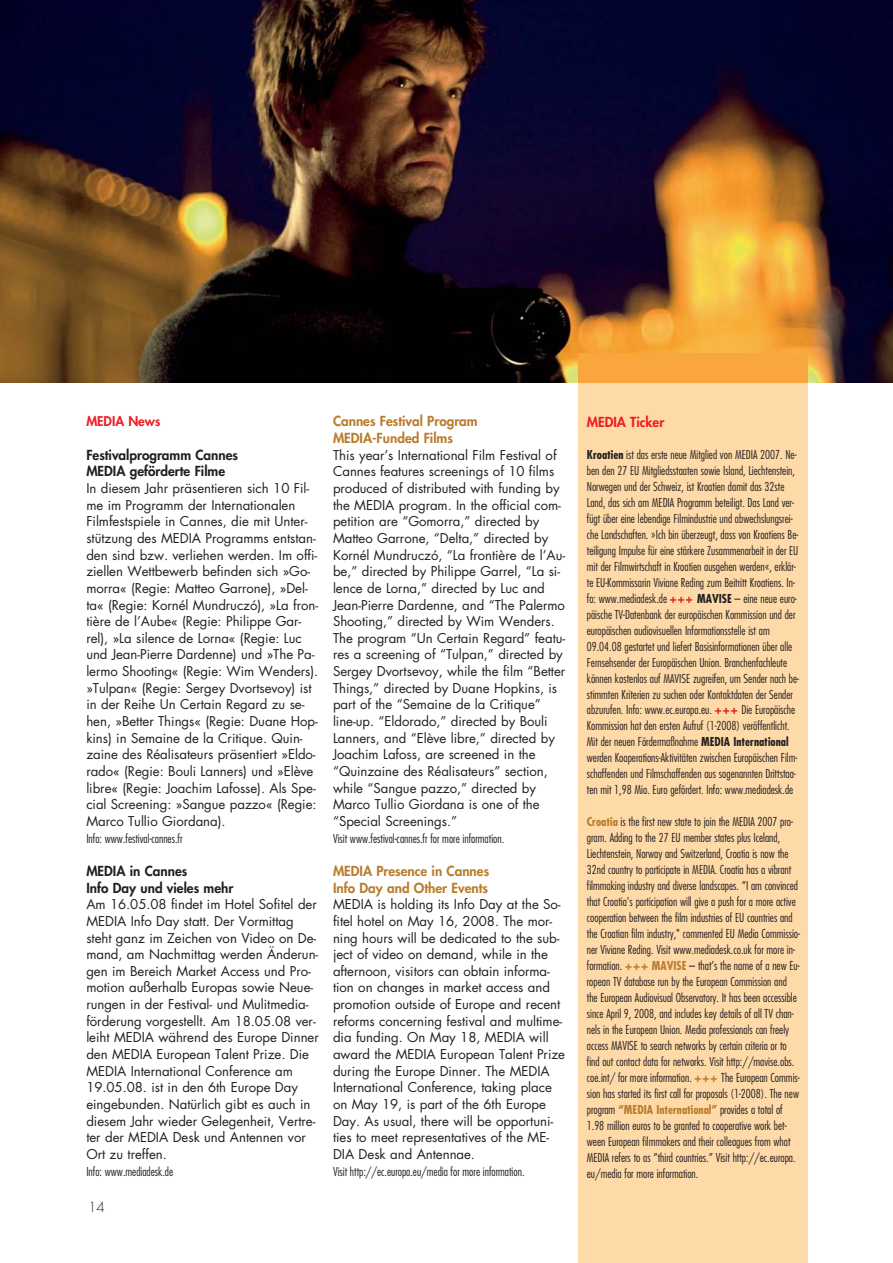
<style>
.page{position:relative;width:893px;height:1263px;background:#fff}
.page>*{position:absolute;margin:0;border:0;box-sizing:border-box;transform-origin:0 0}
.t1{font:800 13.5px/16.6px "Futura";color:#b97c2c}
.t2{font:800 13.5px/16.6px "Futura";color:#231f20}
.t3{font:800 13.5px "Futura";color:#ed1c24}
.t4{font:300 13.5px "Futura";color:#231f20}
.t5{font:13.2px/16.6px "Futura LT";letter-spacing:-.005em;color:#231f20}
.t6{font:800 13.05px "Futura";color:#ed1c24}
.t7{font:300 condensed 12px/15.9px "Futura";color:#231f20}
.s1{font-weight:700}
.s2{font-weight:800;font-stretch:normal;color:#e31f26}
.s3{font-weight:700;color:#b97c2c}
.s4{font-weight:800;font-stretch:normal;color:#b97c2c}
</style>
<div class="page">
<img style="left:0;top:0;width:892px;height:383px">
<div style="left:578px;top:362px;width:230px;height:901px;background:#ffdaa9"></div>
<div style="left:578px;top:353px;width:230px;height:30px;background:#faa63f"></div>
<p class="t6" style="left:86px;top:415px;width:75px">MEDIA News</p>
<p class="t2" style="left:86px;top:447px;width:153px">Festivalprogramm Cannes<br>MEDIA geförderte Filme</p>
<p class="t5" style="left:86px;top:481px;width:233px">In diesem Jahr präsentieren sich 10 Fil&shy;me im Programm der Internationalen Filmfestspiele in Cannes, die mit Unter&shy;stützung des MEDIA Programms entstan&shy;den sind bzw. verliehen werden. Im offi&shy;ziellen Wettbewerb befinden sich »Go&shy;morra« (Regie: Matteo Garrone), »Del&shy;ta« (Regie: Kornél Mundruczó), »La fron&shy;tière de l’Aube« (Regie: Philippe Gar&shy;rel), »La silence de Lorna« (Regie: Luc und Jean-Pierre Dardenne) und »The Pa&shy;lermo Shooting« (Regie: Wim Wenders). »Tulpan« (Regie: Sergey Dvortsevoy) ist in der Reihe Un Certain Regard zu se&shy;hen, »Better Things« (Regie: Duane Hop&shy;kins) in Semaine de la Critique. Quin&shy;zaine des Réalisateurs präsentiert »Eldo&shy;rado« (Regie: Bouli Lanners) und »Elève libre« (Regie: Joachim Lafosse). Als Spe&shy;cial Screening: »Sangue pazzo« (Regie:<br>Marco Tullio Giordana).</p>
<p class="t7" style="left:86px;top:831px;width:98px">Info: www.festival-cannes.fr</p>
<p class="t2" style="left:86px;top:864px;width:148px">MEDIA in Cannes<br>Info Day und vieles mehr</p>
<p class="t5" style="left:86px;top:897px;width:234px">Am 16.05.08 findet im Hotel Sofitel der MEDIA Info Day statt. Der Vormittag steht ganz im Zeichen von Video on De&shy;mand, am Nachmittag werden Änderun&shy;gen im Bereich Market Access und Pro&shy;motion außerhalb Europas sowie Neue&shy;rungen in der Festival- und Mulitmedia&shy;förderung vorgestellt. Am 18.05.08 ver&shy;leiht MEDIA während des Europe Dinner den MEDIA European Talent Prize. Die MEDIA International Conference am 19.05.08. ist in den 6th Europe Day eingebunden. Natürlich gibt es auch in diesem Jahr wieder Gelegenheit, Vertre&shy;ter der MEDIA Desk und Antennen vor Ort zu treffen.</p>
<p class="t7" style="left:86px;top:1164px;width:88px">Info: www.mediadesk.de</p>
<p class="t4" style="left:88px;top:1201px;width:18px">14</p>
<p class="t1" style="left:333px;top:414px;width:146px">Cannes Festival Program<br>MEDIA-Funded Films</p>
<p class="t5" style="left:333px;top:448px;width:234px">This year’s International Film Festival of Cannes features screenings of 10 films produced of distributed with funding by the MEDIA program. In the official com&shy;petition are “Gomorra,” directed by Matteo Garrone, “Delta,” directed by Kornél Mundruczó, “La frontière de l’Au&shy;be,” directed by Philippe Garrel, “La si&shy;lence de Lorna,” directed by Luc and Jean-Pierre Dardenne, and “The Palermo Shooting,” directed by Wim Wenders.<br>The program “Un Certain Regard” featu&shy;res a screening of “Tulpan,” directed by Sergey Dvortsevoy, while the film “Better Things,” directed by Duane Hopkins, is part of the “Semaine de la Critique” line-up. “Eldorado,” directed by Bouli Lanners, and “Elève libre,” directed by Joachim Lafoss, are screened in the “Quinzaine des Réalisateurs” section, while “Sangue pazzo,” directed by Marco Tullio Giordana is one of the “Special Screenings.”</p>
<p class="t7" style="left:333px;top:831px;width:173px">Visit www.festival-cannes.fr for more information.</p>
<p class="t1" style="left:333px;top:864px;width:158px">MEDIA Presence in Cannes<br>Info Day and Other Events</p>
<p class="t5" style="left:333px;top:897px;width:234px">MEDIA is holding its Info Day at the So&shy;fitel hotel on May 16, 2008. The mor&shy;ning hours will be dedicated to the sub&shy;ject of video on demand, while in the afternoon, visitors can obtain informa&shy;tion on changes in market access and promotion outside of Europe and recent reforms concerning festival and multime&shy;dia funding. On May 18, MEDIA will award the MEDIA European Talent Prize during the Europe Dinner. The MEDIA International Conference, taking place on May 19, is part of the 6th Europe Day. As usual, there will be opportuni&shy;ties to meet representatives of the ME-DIA Desk and Antennae.</p>
<p class="t7" style="left:333px;top:1164px;width:193px">Visit http://ec.europa.eu/media for more information.</p>
<p class="t3" style="left:587px;top:415px;width:79px">MEDIA Ticker</p>
<p class="t7" style="left:587px;top:447px;width:214px"><span class="s1">Kroatien</span> ist das erste neue Mitglied von MEDIA 2007. Ne&shy;ben den 27 EU Mitgliedsstaaten sowie Island, Liechtenstein, Norwegen und der Schweiz, ist Kroatien damit das 32ste Land, das sich am MEDIA Programm beteiligt. Das Land ver&shy;fügt über eine lebendige Filmindustrie und abwechslungsrei&shy;che Landschaften. »Ich bin überzeugt, dass von Kroatiens Be&shy;teiligung Impulse für eine stärkere Zusammenarbeit in der EU mit der Filmwirtschaft in Kroatien ausgehen werden«, erklär&shy;te EU-Kommissarin Viviane Reding zum Beitritt Kroatiens. In&shy;fo: www.mediadesk.de <span class="s2">+++</span> <span class="s1">MAVISE</span> – eine neue euro&shy;päische TV-Datenbank der europäischen Kommission und der europäischen audiovisuellen Informationsstelle ist am 09.04.08 gestartet und liefert Basisinformationen über alle Fernsehsender der Europäischen Union. Branchenfachleute können kostenlos auf MAVISE zugreifen, um Sender nach be&shy;stimmten Kriterien zu suchen oder Kontaktdaten der Sender abzurufen. Info: www.ec.europa.eu. <span class="s2">+++</span> Die Europäische Kommission hat den ersten Aufruf (1-2008) veröffentlicht.<br>Mit der neuen Fördermaßnahme <span class="s1">MEDIA International </span>werden Kooperations-Aktivitäten zwischen Europäischen Film&shy;schaffenden und Filmschaffenden aus sogenannten Drittstaa&shy;ten mit 1,98 Mio. Euro gefördert. Info: www.mediadesk.de</p>
<p class="t7" style="left:587px;top:815px;width:215px"><span class="s3">Croatia</span> is the first new state to join the MEDIA 2007 pro&shy;gram. Adding to the 27 EU member states plus Iceland, Liechtenstein, Norway and Switzerland, Croatia is now the 32nd country to participate in MEDIA. Croatia has a vibrant filmmaking industry and diverse landscapes. “I am convinced that Croatia's participation will give a push for a more active cooperation between the film industries of EU countries and the Croatian film industry," commented EU Media Commissio&shy;ner Viviane Reding. Visit www.mediadesk.co.uk for more in&shy;formation. <span class="s4">+++</span> <span class="s3">MAVISE</span> – that’s the name of a new Eu&shy;ropean TV database run by the European Commission and the European Audiovisual Observatory. It has been accessible since April 9, 2008, and includes key details of all TV chan&shy;nels in the European Union. Media professionals can freely access MAVISE to search networks by certain criteria or to find out contact data for networks. Visit http://mavise.obs. coe.int/ for more information. <span class="s4">+++</span> The European Commis&shy;sion has started its first call for proposals (1-2008). The new program <span class="s3">“MEDIA International”</span> provides a total of 1.98 million euros to be granted to cooperative work bet&shy;ween European filmmakers and their colleagues from what MEDIA refers to as “third countries.” Visit http://ec.europa. eu/media for more information.</p>
</div>
